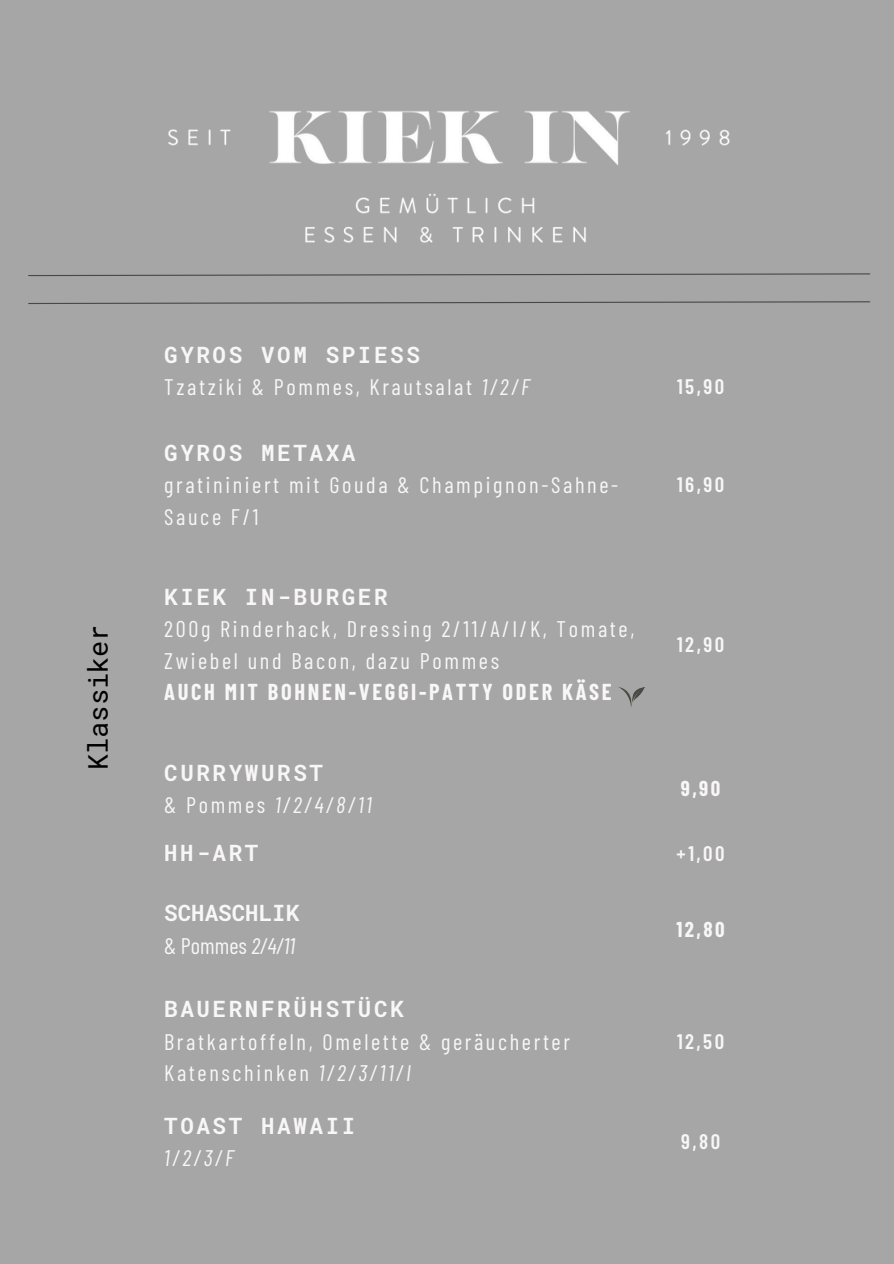
<style>
.page{position:relative;width:894px;height:1264px;background:#fff}
.page>*{position:absolute;margin:0;border:0;box-sizing:border-box;transform-origin:0 0}
.t1{font:27px "Roboto Mono";color:#000}
.t2{font:22.5px/31.5px "Barlow Condensed";letter-spacing:.115em;color:#f8f6f6}
.t3{font:700 22.5px "Roboto Mono";letter-spacing:.115em;color:#f8f6f6}
.t4{font:700 22.5px "Barlow Condensed";letter-spacing:.115em;color:#f8f6f6}
.t5{font:italic 22.5px "Barlow Condensed";color:#f8f6f6}
.t6{font:700 22.5px "Roboto Mono";color:#f8f6f6}
.t7{font:600 21px "Barlow Condensed";letter-spacing:.115em;color:#f8f6f6}
.t8{font:700 21px "Barlow Condensed";color:#f8f6f6}
.s1{font-style:italic}
.s2{font-style:normal}
</style>
<div class="page">
<div style="left:0;top:0;width:893px;height:1263px;background:#a6a6a6"></div>
<svg style="left:28px;top:273px;width:842px;height:4px"></svg>
<svg style="left:28px;top:301px;width:842px;height:3px"></svg>
<img style="left:118px;top:111px;width:662px;height:166px">
<svg style="left:618px;top:687px;width:27px;height:20px"></svg>
<p class="t1" style="left:80px;top:770px;width:147px;rotate:-90deg">Klassiker</p>
<p class="t3" style="left:164px;top:339px;width:257px">GYROS VOM SPIESS</p>
<p class="t2" style="left:164px;top:370px;width:367px">Tzatziki &amp; Pommes, Krautsalat <span class="s1">1/2/F</span></p>
<h1 class="t7" style="left:676px;top:373px;width:49px">15,90</h1>
<p class="t3" style="left:164px;top:437px;width:192px">GYROS METAXA</p>
<p class="t2" style="left:164px;top:468px;width:455px">gratininiert mit Gouda &amp; Champignon-Sahne-<br>Sauce F/1</p>
<p class="t7" style="left:676px;top:471px;width:49px">16,90</p>
<p class="t3" style="left:164px;top:581px;width:225px">KIEK IN-BURGER</p>
<p class="t2" style="left:164px;top:612px;width:471px">200g Rinderhack, Dressing 2/11/A/I/K, Tomate,<br>Zwiebel und Bacon, dazu Pommes</p>
<p class="t4" style="left:164px;top:677px;width:449px">AUCH MIT BOHNEN-VEGGI-PATTY ODER KÄSE</p>
<p class="t3" style="left:164px;top:757px;width:160px">CURRYWURST</p>
<p class="t5" style="left:164px;top:790px;width:209px"><span class="s2">&amp; Pommes</span> 1/2/4/8/11</p>
<p class="t7" style="left:677px;top:631px;width:49px">12,90</p>
<p class="t8" style="left:680px;top:775px;width:41px">9,90</p>
<p class="t3" style="left:164px;top:837px;width:96px">HH-ART</p>
<p class="t7" style="left:676px;top:839px;width:49px">+1,00</p>
<p class="t6" style="left:164px;top:897px;width:136px">SCHASCHLIK</p>
<p class="t2" style="left:164px;top:928px;width:132px">&amp; Pommes <span class="s1">2/4/11</span></p>
<p class="t8" style="left:676px;top:915px;width:50px">12,80</p>
<p class="t3" style="left:164px;top:993px;width:241px">BAUERNFRÜHSTÜCK</p>
<p class="t2" style="left:164px;top:1025px;width:407px">Bratkartoffeln, Omelette &amp; geräucherter<br>Katenschinken <span class="s1">1/2/3/11/I</span></p>
<p class="t7" style="left:676px;top:1027px;width:49px">12,50</p>
<p class="t3" style="left:164px;top:1109px;width:192px">TOAST HAWAII</p>
<p class="t5" style="left:164px;top:1143px;width:71px">1/2/3/F</p>
<p class="t7" style="left:681px;top:1128px;width:40px">9,80</p>
</div>
